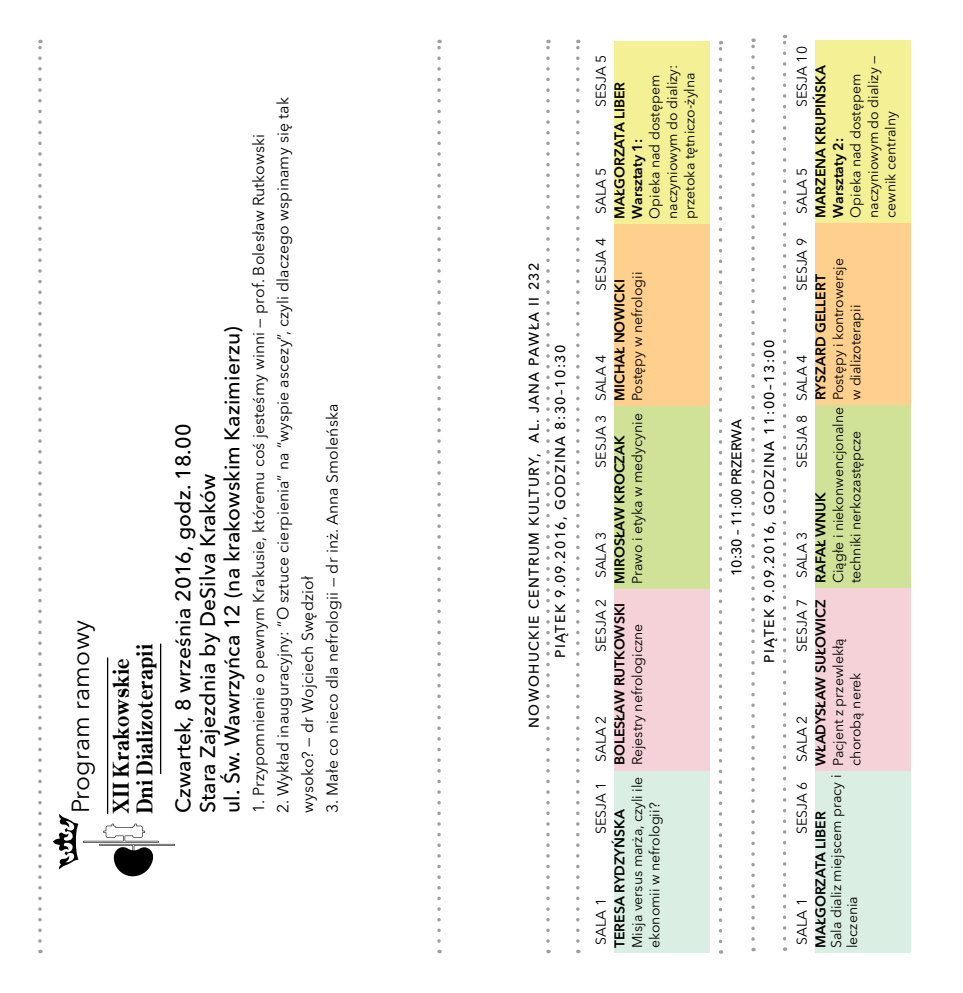
<style>
.page{position:relative;width:963px;height:993px;background:#fff}
.page>*{position:absolute;margin:0;border:0;box-sizing:border-box;transform-origin:0 0}
.t1{font:24.5px "Avenir Next LT Pro";letter-spacing:.01em;color:#000}
.t2{font:22.05px/24px "Century Oldstyle ICG Bold";color:#000;scale:.91 1}
.t3{font:500 21px/24.5px "Avenir Next LT Pro";letter-spacing:.01em;color:#000}
.t4{font:15.75px/24.5px "Avenir Next LT Pro";letter-spacing:.01em;color:#000}
.t5{font:14px/17.5px "Avenir Next LT Pro";color:#000}
.t6{font:600 14px/17.5px "Avenir Next LT Pro";color:#000}
.t7{font:500 14px "Avenir Next LT Pro";letter-spacing:.1em;color:#000}
.t8{font:500 14px "Avenir Next LT Pro";color:#000}
</style>
<div class="page">
<svg style="left:437px;top:40px;width:4px;height:900px"></svg>
<svg style="left:38px;top:40px;width:4px;height:900px"></svg>
<svg style="left:53px;top:813px;width:122px;height:63px"></svg>
<hr style="left:107px;top:657px;width:1px;height:156px;background:#000">
<hr style="left:160px;top:643px;width:1px;height:130px;background:#000">
<svg style="left:576px;top:40px;width:3px;height:900px"></svg>
<svg style="left:546px;top:40px;width:3px;height:900px"></svg>
<div style="left:614px;top:770px;width:95px;height:182px;background:#daeee3"></div>
<div style="left:614px;top:587px;width:95px;height:183px;background:#f4d2d8"></div>
<div style="left:614px;top:406px;width:95px;height:182px;background:#cfe297"></div>
<div style="left:614px;top:223px;width:95px;height:183px;background:#fecf8d"></div>
<div style="left:614px;top:41px;width:95px;height:182px;background:#f3f096"></div>
<svg style="left:718px;top:41px;width:4px;height:900px"></svg>
<svg style="left:751px;top:38px;width:3px;height:900px"></svg>
<div style="left:814px;top:770px;width:96px;height:182px;background:#daeee3"></div>
<div style="left:814px;top:587px;width:96px;height:183px;background:#f4d2d8"></div>
<div style="left:814px;top:405px;width:96px;height:183px;background:#cfe297"></div>
<div style="left:814px;top:222px;width:96px;height:183px;background:#fecf8d"></div>
<div style="left:814px;top:40px;width:96px;height:182px;background:#f3f096"></div>
<svg style="left:782px;top:35px;width:4px;height:903px"></svg>
<h1 class="t1" style="left:66px;top:812px;width:194px;rotate:-90deg">Program ramowy</h1>
<h2 class="t2" style="left:108px;top:813px;width:188px;rotate:-90deg">XII Krakowskie<br>Dni Dializoterapii</h2>
<p class="t4" style="left:246px;top:812px;width:680px;rotate:-90deg">1. Przypomnienie o pewnym Krakusie, któremu coś jesteśmy winni — prof. Bolesław Rutkowski</p>
<h3 class="t3" style="left:171px;top:812px;width:488px;rotate:-90deg">Czwartek, 8 września 2016, godz. 18.00<br>Stara Zajezdnia by DeSilva Kraków<br>ul. Św. Wawrzyńca 12 (na krakowskim Kazimierzu)</h3>
<p class="t4" style="left:271px;top:812px;width:717px;rotate:-90deg">2. Wykład inauguracyjny: “O sztuce cierpienia” na “wyspie ascezy”, czyli dlaczego wspinamy się tak wysoko? — dr Wojciech Swędzioł</p>
<p class="t4" style="left:320px;top:812px;width:411px;rotate:-90deg">3. Małe co nieco dla nefrologii — dr inż. Anna Smoleńska</p>
<p class="t7" style="left:525px;top:727px;width:466px;rotate:-90deg">Nowo hucki e Centrum Kultury, Al. Jana Pawła II 232</p>
<p class="t7" style="left:552px;top:658px;width:315px;rotate:-90deg">Piątek 9.09.2016, godzina 8:30–10:30</p>
<p class="t5" style="left:592px;top:107px;width:54px;rotate:-90deg">SESJA 5</p>
<p class="t5" style="left:592px;top:214px;width:48px;rotate:-90deg">SALA 5</p>
<p class="t5" style="left:592px;top:290px;width:54px;rotate:-90deg">SESJA 4</p>
<p class="t5" style="left:592px;top:467px;width:114px;rotate:-90deg">SESJA 3 SALA 4</p>
<p class="t5" style="left:592px;top:578px;width:48px;rotate:-90deg">SALA 3</p>
<p class="t5" style="left:592px;top:651px;width:54px;rotate:-90deg">SESJA 2</p>
<p class="t5" style="left:592px;top:762px;width:48px;rotate:-90deg">SALA 2</p>
<p class="t5" style="left:645px;top:218px;width:156px;rotate:-90deg">Opieka nad dostępem naczyniowym do dializy: przetoka tętniczo-żylna</p>
<p class="t6" style="left:610px;top:218px;width:137px;rotate:-90deg">Małgorzata Liber<br>Warsztaty 1:</p>
<p class="t6" style="left:610px;top:401px;width:121px;rotate:-90deg">Michał Nowicki</p>
<p class="t5" style="left:628px;top:401px;width:131px;rotate:-90deg">Postępy w nefrologii</p>
<p class="t5" style="left:628px;top:583px;width:172px;rotate:-90deg">Prawo i etyka w medycynie</p>
<p class="t6" style="left:610px;top:583px;width:148px;rotate:-90deg">Mirosław Kroczak</p>
<p class="t6" style="left:610px;top:765px;width:162px;rotate:-90deg">Bolesław Rutkowski</p>
<p class="t5" style="left:628px;top:765px;width:143px;rotate:-90deg">Rejestry nefrologiczne</p>
<p class="t5" style="left:628px;top:947px;width:173px;rotate:-90deg">Misja versus marża, czyli ile ekonomii w nefrologii?</p>
<p class="t5" style="left:592px;top:833px;width:54px;rotate:-90deg">SESJA 1</p>
<p class="t6" style="left:610px;top:947px;width:140px;rotate:-90deg">Teresa Rydzyńska</p>
<p class="t5" style="left:592px;top:944px;width:48px;rotate:-90deg">SALA 1</p>
<p class="t8" style="left:728px;top:576px;width:156px;rotate:-90deg">10:30 – 11:00 Przerwa</p>
<p class="t7" style="left:760px;top:662px;width:324px;rotate:-90deg">Piątek 9.09.2016, godzina 11:00–13:00</p>
<p class="t5" style="left:793px;top:107px;width:62px;rotate:-90deg">SESJA 10</p>
<p class="t6" style="left:811px;top:217px;width:153px;rotate:-90deg">Marzena Krupi ńska<br>Warsztaty 2:</p>
<p class="t5" style="left:846px;top:217px;width:163px;rotate:-90deg">Opieka nad dostępem naczyniowym do dializy — cewnik centralny</p>
<p class="t5" style="left:793px;top:214px;width:48px;rotate:-90deg">SALA 5</p>
<p class="t5" style="left:793px;top:290px;width:54px;rotate:-90deg">SESJA 9</p>
<p class="t5" style="left:793px;top:467px;width:114px;rotate:-90deg">SESJA 8 SALA 4</p>
<p class="t5" style="left:793px;top:578px;width:48px;rotate:-90deg">SALA 3</p>
<p class="t5" style="left:793px;top:651px;width:54px;rotate:-90deg">SESJA 7</p>
<p class="t5" style="left:793px;top:762px;width:48px;rotate:-90deg">SALA 2</p>
<p class="t5" style="left:793px;top:833px;width:54px;rotate:-90deg">SESJA 6</p>
<p class="t5" style="left:793px;top:944px;width:48px;rotate:-90deg">SALA 1</p>
<p class="t5" style="left:829px;top:400px;width:143px;rotate:-90deg">Postępy i kontrowersje w dializoterapii</p>
<p class="t6" style="left:811px;top:400px;width:127px;rotate:-90deg">Ryszard Gellert</p>
<p class="t5" style="left:829px;top:583px;width:178px;rotate:-90deg">Ciągłe i niekonwencjonalne techniki nerkozastępcze</p>
<p class="t6" style="left:811px;top:583px;width:91px;rotate:-90deg">Ra fał Wnuk</p>
<p class="t6" style="left:811px;top:765px;width:166px;rotate:-90deg">Władysław Sułowicz</p>
<p class="t5" style="left:829px;top:765px;width:129px;rotate:-90deg">Pacjent z przewlekłą chorobą nerek</p>
<p class="t5" style="left:828px;top:947px;width:175px;line-height:15.8px;rotate:-90deg">Sala dializ miejscem pracy i leczenia</p>
<p class="t6" style="left:811px;top:947px;width:137px;rotate:-90deg">Małgorzata Liber</p>
</div>
